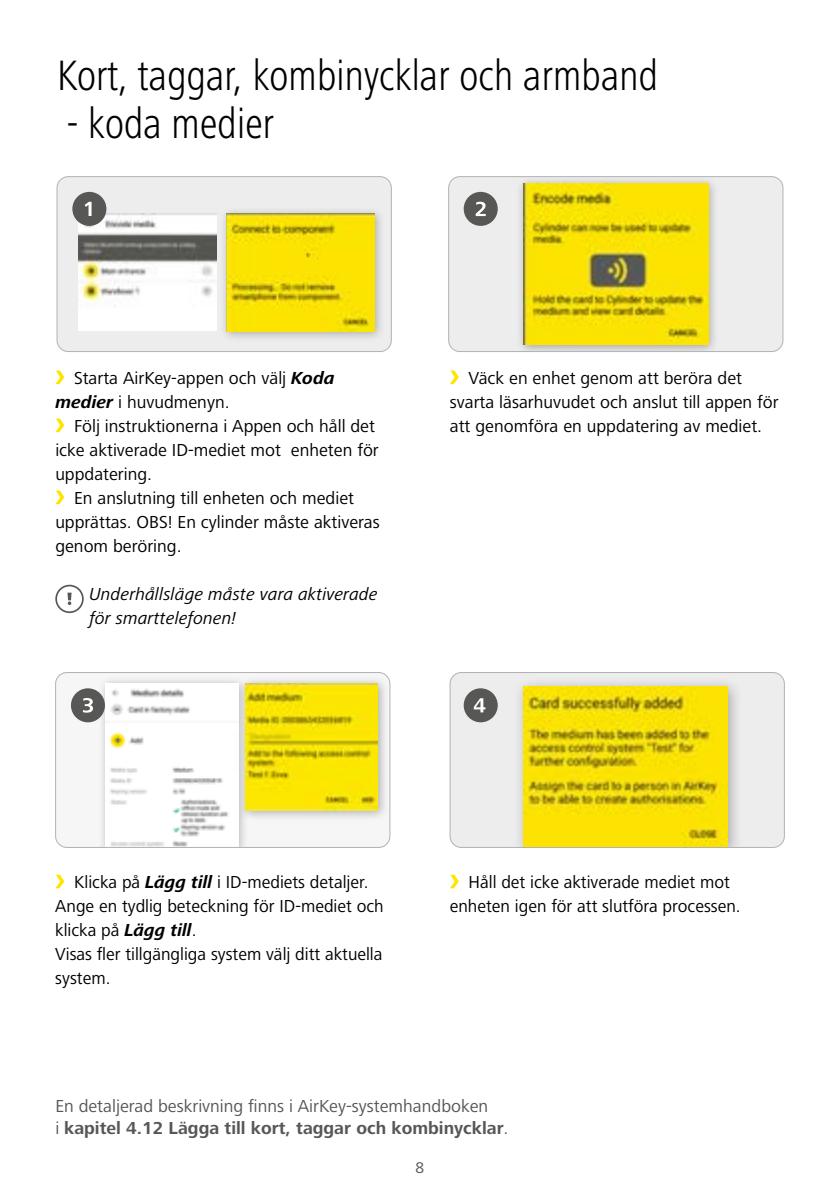
<style>
.page{position:relative;width:840px;height:1191px;background:#fff}
.page>*{position:absolute;margin:0;border:0;box-sizing:border-box;transform-origin:0 0}
.t1{font:300 condensed 44px "Frutiger Next LTCE";letter-spacing:-.01em;color:#000}
.t2{font:18px/24px "Frutiger Next LTCE";color:#000}
.t3{font:18px/22px "Frutiger Next LTCE";color:#575756}
.t4{font:italic 18px/24px "Frutiger Next LTCE";color:#000}
.t5{font:16px "Frutiger Next LTCE";color:#575756}
.s1{font-weight:700;font-style:italic}
.s2{font-weight:700}
</style>
<div class="page">
<svg style="left:450px;top:370px;width:8px;height:14px"></svg>
<svg style="left:55px;top:370px;width:9px;height:14px"></svg>
<svg style="left:55px;top:418px;width:9px;height:14px"></svg>
<svg style="left:55px;top:490px;width:9px;height:14px"></svg>
<div style="left:57px;top:177px;width:334px;height:174px;background:#ededed;border-radius:11px"></div>
<div style="left:57px;top:176px;width:334px;height:176px;border:1px solid #b3b2b2;border-radius:11px"></div>
<div style="left:220px;top:208px;width:164px;height:134px;background:#000;opacity:.3"></div>
<img style="left:227px;top:214px;width:147px;height:117px">
<img style="left:78px;top:214px;width:138px;height:117px">
<div style="left:448px;top:177px;width:334px;height:174px;background:#ededed;border-radius:11px"></div>
<div style="left:516px;top:177px;width:202px;height:174px;background:#000;opacity:.3"></div>
<img style="left:523px;top:183px;width:184px;height:162px">
<div style="left:448px;top:176px;width:334px;height:176px;border:1px solid #b3b2b2;border-radius:11px"></div>
<div style="left:463px;top:192px;width:34px;height:34px;background:#575756;border-radius:50%"></div>
<svg style="left:475px;top:202px;width:10px;height:14px"></svg>
<div style="left:72px;top:192px;width:34px;height:34px;background:#575756;border-radius:50%"></div>
<svg style="left:85px;top:202px;width:6px;height:14px"></svg>
<svg style="left:450px;top:874px;width:8px;height:14px"></svg>
<svg style="left:55px;top:874px;width:9px;height:14px"></svg>
<div style="left:450px;top:672px;width:334px;height:175px;background:#ededed;border-radius:11px"></div>
<div style="left:513px;top:677px;width:230px;height:170px;background:#000;opacity:.3"></div>
<img style="left:522px;top:687px;width:204px;height:158px">
<div style="left:449px;top:672px;width:335px;height:175px;border:1px solid #b3b2b2;border-radius:11px"></div>
<div style="left:56px;top:672px;width:333px;height:175px;background:#f6f6f6;border-radius:11px"></div>
<div style="left:99px;top:676px;width:290px;height:171px;background:#000;opacity:.3"></div>
<img style="left:106px;top:683px;width:132px;height:162px">
<img style="left:245px;top:683px;width:132px;height:127px">
<div style="left:55px;top:672px;width:335px;height:175px;border:1px solid #b3b2b2;border-radius:11px"></div>
<div style="left:71px;top:688px;width:34px;height:34px;background:#575756;border-radius:50%"></div>
<svg style="left:83px;top:698px;width:10px;height:14px"></svg>
<div style="left:463px;top:688px;width:34px;height:34px;background:#575756;border-radius:50%"></div>
<svg style="left:473px;top:698px;width:12px;height:14px"></svg>
<svg style="left:55px;top:585px;width:29px;height:28px"></svg>
<h1 class="t1" style="left:57px;top:50px;width:602px">Kort, taggar, kombinycklar och armband</h1>
<h1 class="t1" style="left:66px;top:98px;width:209px">- koda medier</h1>
<p class="t2" style="left:55px;top:366px;width:281px;text-indent:19px">Starta AirKey-appen och välj <span class="s1">Koda medier</span> i huvudmenyn.</p>
<p class="t2" style="left:55px;top:414px;width:325px;text-indent:19px">Följ instruktionerna i Appen och håll det icke aktiverade ID-mediet mot enheten för uppdatering.</p>
<p class="t2" style="left:55px;top:486px;width:326px;text-indent:19px">En anslutning till enheten och mediet upprättas. OBS! En cylinder måste aktiveras genom beröring.</p>
<p class="t4" style="left:89px;top:582px;width:290px">Underhållsläge måste vara aktiverade för smarttelefonen!</p>
<p class="t2" style="left:449px;top:366px;width:330px;text-indent:19px">Väck en enhet genom att beröra det svarta läsarhuvudet och anslut till appen för att genomföra en uppdatering av mediet.</p>
<p class="t2" style="left:55px;top:870px;width:330px;text-indent:19px">Klicka på <span class="s1">Lägg till</span> i ID-mediets detaljer.<br>Ange en tydlig beteckning för ID-mediet och klicka på <span class="s1">Lägg till</span>.<br>Visas fler tillgängliga system välj ditt aktuella system.</p>
<p class="t2" style="left:449px;top:870px;width:292px;text-align:center">Håll det icke aktiverade mediet mot enheten igen för att slutföra processen.</p>
<p class="t3" style="left:55px;top:1095px;width:454px">En detaljerad beskrivning finns i AirKey-systemhandboken<br>i <span class="s2">kapitel 4.12 Lägga till kort, taggar och kombinycklar</span>.</p>
<p class="t5" style="left:415px;top:1158px;width:10px">8</p>
</div>
